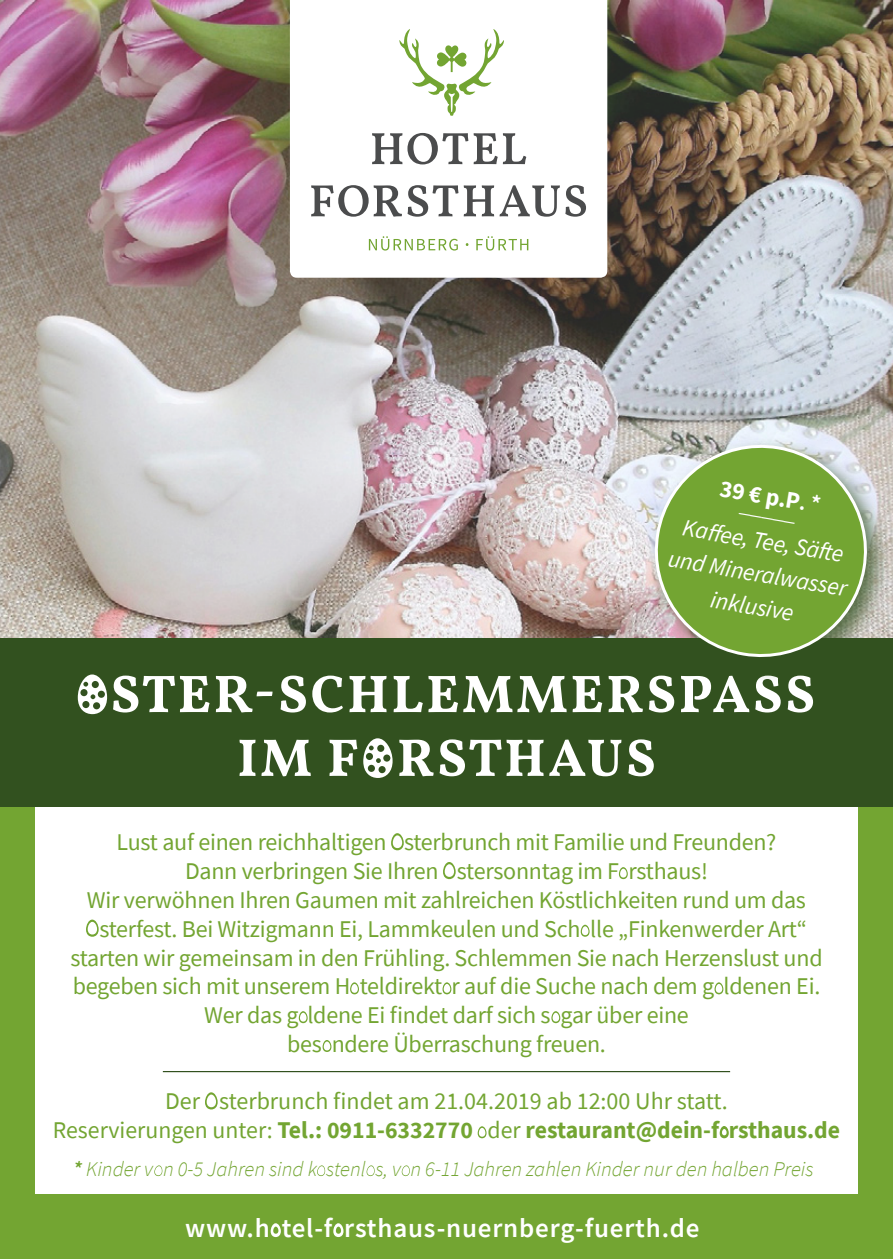
<style>
.page{position:relative;width:893px;height:1259px;background:#fff}
.page>*{position:absolute;margin:0;border:0;box-sizing:border-box;transform-origin:0 0}
.t1{font:700 53.1px/63.9px "Vollkorn";letter-spacing:.05em;color:#fff}
.t2{font:600 27px "Source Sans Pro";letter-spacing:.03em;color:#fff}
.t3{font:24px/28.8px "Source Sans Pro";letter-spacing:-.01em;color:#73a532;text-align:center}
.t4{font:italic 24px/33px "Source Sans Pro";color:#fff;text-align:center}
.t5{font:700 24px "Source Sans Pro";color:#fff}
.t6{font:300 24px "Source Sans Pro";color:#fff}
.t7{font:italic 300 21px "Source Sans Pro";color:#73a532}
.s1{font-weight:600}
.s2{font-weight:700}
</style>
<div class="page">
<img style="left:0;top:0;width:893px;height:638px">
<div style="left:0;top:806px;width:893px;height:453px;background:#73a532"></div>
<div style="left:35px;top:806px;width:823px;height:387px;background:#fff"></div>
<div style="left:0;top:638px;width:893px;height:168px;background:#32511f"></div>
<svg style="left:290px;top:0;width:317px;height:278px"></svg>
<svg style="left:399px;top:28px;width:105px;height:88px"></svg>
<svg style="left:311px;top:133px;width:275px;height:84px"></svg>
<svg style="left:369px;top:236px;width:159px;height:14px"></svg>
<svg style="left:271px;top:1223px;width:10px;height:14px"></svg>
<svg style="left:333px;top:1223px;width:11px;height:14px"></svg>
<svg style="left:78px;top:674px;width:29px;height:40px"></svg>
<svg style="left:363px;top:738px;width:30px;height:40px"></svg>
<div style="left:647px;top:437px;width:245px;height:245px;background:#32511f;opacity:.75"></div>
<svg style="left:645px;top:435px;width:232px;height:228px"></svg>
<svg style="left:205px;top:1092px;width:13px;height:17px"></svg>
<svg style="left:478px;top:1126px;width:9px;height:12px"></svg>
<svg style="left:479px;top:1127px;width:6px;height:9px"></svg>
<svg style="left:720px;top:1126px;width:9px;height:12px"></svg>
<svg style="left:391px;top:833px;width:13px;height:17px"></svg>
<svg style="left:443px;top:862px;width:13px;height:17px"></svg>
<svg style="left:619px;top:867px;width:9px;height:12px"></svg>
<svg style="left:620px;top:868px;width:7px;height:9px"></svg>
<svg style="left:86px;top:919px;width:13px;height:17px"></svg>
<svg style="left:581px;top:924px;width:9px;height:12px"></svg>
<div style="left:582px;top:926px;width:6px;height:9px;background:#fff;border-radius:50%"></div>
<svg style="left:350px;top:982px;width:9px;height:12px"></svg>
<svg style="left:351px;top:984px;width:7px;height:9px"></svg>
<svg style="left:442px;top:982px;width:9px;height:12px"></svg>
<div style="left:444px;top:984px;width:6px;height:9px;background:#fff;border-radius:50%"></div>
<svg style="left:714px;top:982px;width:9px;height:12px"></svg>
<div style="left:716px;top:984px;width:6px;height:9px;background:#fff;border-radius:50%"></div>
<svg style="left:299px;top:1011px;width:9px;height:12px"></svg>
<svg style="left:300px;top:1012px;width:7px;height:9px"></svg>
<svg style="left:551px;top:1011px;width:9px;height:12px"></svg>
<svg style="left:553px;top:1012px;width:6px;height:9px"></svg>
<svg style="left:323px;top:1040px;width:8px;height:12px"></svg>
<svg style="left:324px;top:1041px;width:6px;height:9px"></svg>
<hr style="left:163px;top:1071px;width:567px;height:1px;background:#32511f">
<svg style="left:154px;top:1165px;width:9px;height:11px"></svg>
<svg style="left:317px;top:1165px;width:9px;height:11px"></svg>
<svg style="left:366px;top:1165px;width:9px;height:11px"></svg>
<svg style="left:401px;top:1165px;width:9px;height:11px"></svg>
<p class="t5" style="left:723px;top:472px;width:104px;rotate:10deg">39 € p.P<span class="s1">. *</span></p>
<p class="t6" style="left:743px;top:489px;width:59px;rotate:10deg">_____</p>
<p class="t4" style="left:677px;top:509px;width:183px;rotate:10deg">Kaffee, Tee, Säfte und Mineralwasser inklusive</p>
<h1 class="t1" style="left:237px;top:663px;width:579px;text-indent:-127px">STER-SCHLEMMERSPASS<br>IM F RSTHAUS</h1>
<p class="t3" style="left:70px;top:828px;width:754px">Lust auf einen reichhaltigen sterbrunch mit Familie und Freunden?<br>Dann verbringen Sie Ihren stersonntag im F rsthaus!<br>Wir verwöhnen Ihren Gaumen mit zahlreichen Köstlichkeiten rund um das sterfest. Bei Witzigmann Ei, Lammkeulen und Sch lle „Finkenwerder Art“ starten wir gemeinsam in den Frühling. Schlemmen Sie nach Herzenslust und begeben sich mit unserem H teldirekt r auf die Suche nach dem g ldenen Ei.<br>Wer das g ldene Ei findet darf sich s gar über eine<br>bes ndere Überraschung freuen.</p>
<p class="t3" style="left:53px;top:1087px;width:789px">Der sterbrunch findet am 21.04.2019 ab 12:00 Uhr statt.<br>Reservierungen unter: <span class="s2">Tel.: 0911-6332770</span> der <span class="s2">restaurant@dein-f rsthaus.de</span></p>
<p class="t7" style="left:73px;top:1156px;width:742px"><span class="s1">*</span> Kinder v n 0-5 Jahren sind k stenl s, v n 6-11 Jahren zahlen Kinder nur den halben Preis</p>
<p class="t2" style="left:185px;top:1210px;width:516px">www.h tel-f rsthaus-nuernberg-fuerth.de</p>
</div>
